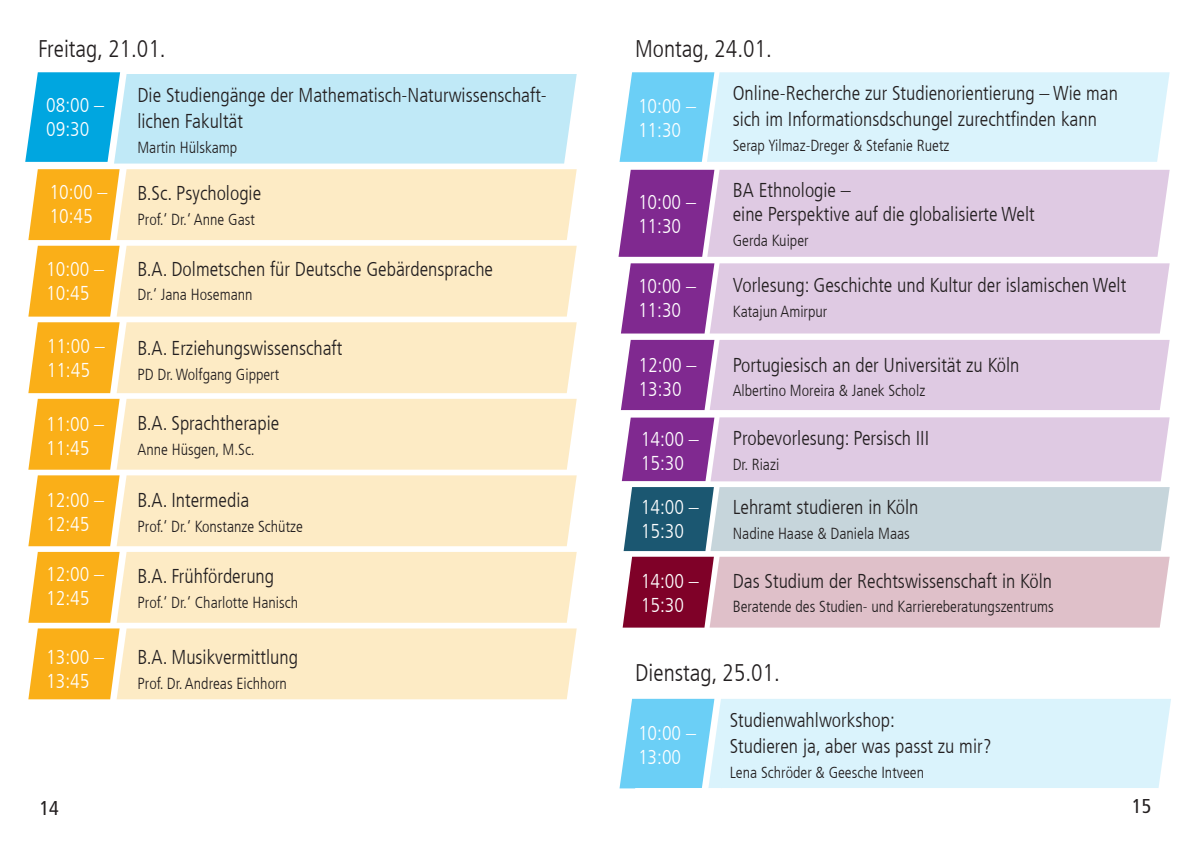
<style>
.page{position:relative;width:1191px;height:842px;background:#fff}
.page>*{position:absolute;margin:0;border:0;box-sizing:border-box;transform-origin:0 0}
.t1{font:300 condensed 24px "Frutiger LT Com";color:#231f20}
.t2{font:300 condensed 20px/26px "Frutiger LT Com";color:#231f20}
.t3{font:300 condensed 20px/24px "Frutiger LT Com";color:#fff}
.t4{font:condensed 20px "Frutiger LT Com";color:#231f20}
.t5{font:300 condensed 16px "Frutiger LT Com";color:#231f20}
</style>
<div class="page">
<svg style="left:25px;top:72px;width:95px;height:90px;background:#18aee2"></svg>
<div style="left:114px;top:74px;width:463px;height:90px;background:#c0e9f7"></div>
<svg style="left:619px;top:699px;width:89px;height:89px;background:#78d3f6"></svg>
<div style="left:708px;top:699px;width:463px;height:89px;background:#daf3fc"></div>
<svg style="left:619px;top:72px;width:88px;height:90px;background:#78d3f6"></svg>
<div style="left:707px;top:72px;width:462px;height:90px;background:#daf3fc"></div>
<svg style="left:28px;top:169px;width:549px;height:71px;background:#fce2ad"></svg>
<svg style="left:28px;top:246px;width:549px;height:147px;background:#fce3b0"></svg>
<svg style="left:28px;top:399px;width:549px;height:147px;background:#fce3b0"></svg>
<svg style="left:28px;top:552px;width:549px;height:147px;background:#fce3b0"></svg>
<svg style="left:622px;top:557px;width:547px;height:71px;background:#d1a5b2"></svg>
<div style="left:714px;top:170px;width:455px;height:87px;background:#dfcae3"></div>
<svg style="left:623px;top:487px;width:546px;height:64px;background:#adc3cc"></svg>
<svg style="left:622px;top:417px;width:547px;height:64px;background:#d1b3d7"></svg>
<svg style="left:621px;top:340px;width:548px;height:70px;background:#d1b2d7"></svg>
<svg style="left:621px;top:263px;width:548px;height:70px;background:#d1b3d7"></svg>
<svg style="left:618px;top:170px;width:96px;height:87px;background:#90449d"></svg>
<p class="t1" style="left:38px;top:34px;width:129px">Freitag, 21.01.</p>
<p class="t3" style="left:46px;top:93px;width:59px">08:00 –<br>09:30</p>
<p class="t2" style="left:137px;top:82px;width:411px">Die Studiengänge der Mathematisch-Naturwissenschaft&shy;lichen Fakultät</p>
<p class="t5" style="left:137px;top:137px;width:101px">Martin Hülskamp</p>
<p class="t3" style="left:50px;top:180px;width:59px">10:00 –<br>10:45</p>
<p class="t2" style="left:137px;top:180px;width:125px">B.Sc. Psychologie</p>
<p class="t5" style="left:137px;top:210px;width:119px">Prof.‘ Dr.‘ Anne Gast</p>
<p class="t3" style="left:46px;top:257px;width:59px">10:00 –<br>10:45</p>
<p class="t2" style="left:137px;top:255px;width:357px">B.A. Dolmetschen für Deutsche Gebärdensprache</p>
<p class="t5" style="left:137px;top:285px;width:117px">Dr.‘ Jana Hosemann</p>
<p class="t3" style="left:47px;top:333px;width:59px">11:00 –<br>11:45</p>
<p class="t2" style="left:137px;top:335px;width:206px">B.A. Erziehungswissenschaft</p>
<p class="t5" style="left:137px;top:364px;width:143px">PD Dr. Wolfgang Gippert</p>
<p class="t3" style="left:46px;top:412px;width:59px">11:00 –<br>11:45</p>
<p class="t2" style="left:137px;top:410px;width:143px">B.A. Sprachtherapie</p>
<p class="t5" style="left:137px;top:440px;width:119px">Anne Hüsgen, M.Sc.</p>
<p class="t3" style="left:46px;top:488px;width:59px">12:00 –<br>12:45</p>
<p class="t2" style="left:137px;top:487px;width:113px">B.A. Intermedia</p>
<p class="t5" style="left:137px;top:516px;width:167px">Prof.‘ Dr.‘ Konstanze Schütze</p>
<p class="t3" style="left:46px;top:562px;width:59px">12:00 –<br>12:45</p>
<p class="t2" style="left:137px;top:563px;width:138px">B.A. Frühförderung</p>
<p class="t5" style="left:137px;top:593px;width:162px">Prof.‘ Dr.‘ Charlotte Hanisch</p>
<p class="t3" style="left:46px;top:645px;width:59px">13:00 –<br>13:45</p>
<p class="t2" style="left:137px;top:644px;width:162px">B.A. Musikvermittlung</p>
<p class="t5" style="left:137px;top:673px;width:151px">Prof. Dr. Andreas Eichhorn</p>
<p class="t1" style="left:635px;top:34px;width:138px">Montag, 24.01.</p>
<p class="t3" style="left:638px;top:94px;width:59px">10:00 –<br>11:30</p>
<p class="t2" style="left:732px;top:80px;width:387px">Online-Recherche zur Studienorientierung – Wie man sich im Informationsdschungel zurechtfinden kann</p>
<p class="t5" style="left:732px;top:135px;width:218px">Serap Yilmaz-Dreger &amp; Stefanie Ruetz</p>
<p class="t3" style="left:638px;top:190px;width:59px">10:00 –<br>11:30</p>
<p class="t2" style="left:732px;top:178px;width:303px;line-height:24px">BA Ethnologie –<br>eine Perspektive auf die globalisierte Welt</p>
<p class="t5" style="left:732px;top:230px;width:77px">Gerda Kuiper</p>
<p class="t3" style="left:638px;top:274px;width:59px">10:00 –<br>11:30</p>
<p class="t2" style="left:732px;top:272px;width:395px">Vorlesung: Geschichte und Kultur der islamischen Welt</p>
<p class="t5" style="left:732px;top:301px;width:96px">Katajun Amirpur</p>
<p class="t3" style="left:638px;top:353px;width:59px">12:00 –<br>13:30</p>
<p class="t2" style="left:732px;top:351px;width:288px">Portugiesisch an der Universität zu Köln</p>
<p class="t5" style="left:732px;top:381px;width:194px">Albertino Moreira &amp; Janek Scholz</p>
<p class="t3" style="left:641px;top:427px;width:59px">14:00 –<br>15:30</p>
<p class="t2" style="left:732px;top:425px;width:198px">Probevorlesung: Persisch III</p>
<p class="t5" style="left:732px;top:455px;width:48px">Dr. Riazi</p>
<p class="t3" style="left:641px;top:495px;width:59px">14:00 –<br>15:30</p>
<p class="t2" style="left:732px;top:494px;width:187px">Lehramt studieren in Köln</p>
<p class="t5" style="left:732px;top:523px;width:179px">Nadine Haase &amp; Daniela Maas</p>
<p class="t3" style="left:641px;top:569px;width:59px">14:00 –<br>15:30</p>
<p class="t2" style="left:732px;top:567px;width:321px">Das Studium der Rechtswissenschaft in Köln</p>
<p class="t5" style="left:732px;top:597px;width:322px">Beratende des Studien- und Karriereberatungszentrums</p>
<p class="t1" style="left:635px;top:658px;width:146px">Dienstag, 25.01.</p>
<p class="t3" style="left:638px;top:721px;width:59px">10:00 –<br>13:00</p>
<p class="t2" style="left:729px;top:706px;width:263px">Studienwahlworkshop:<br>Studieren ja, aber was passt zu mir?</p>
<p class="t5" style="left:729px;top:762px;width:196px">Lena Schröder &amp; Geesche Intveen</p>
<p class="t4" style="left:40px;top:796px;width:21px">14</p>
<p class="t4" style="left:1132px;top:794px;width:21px">15</p>
</div>
